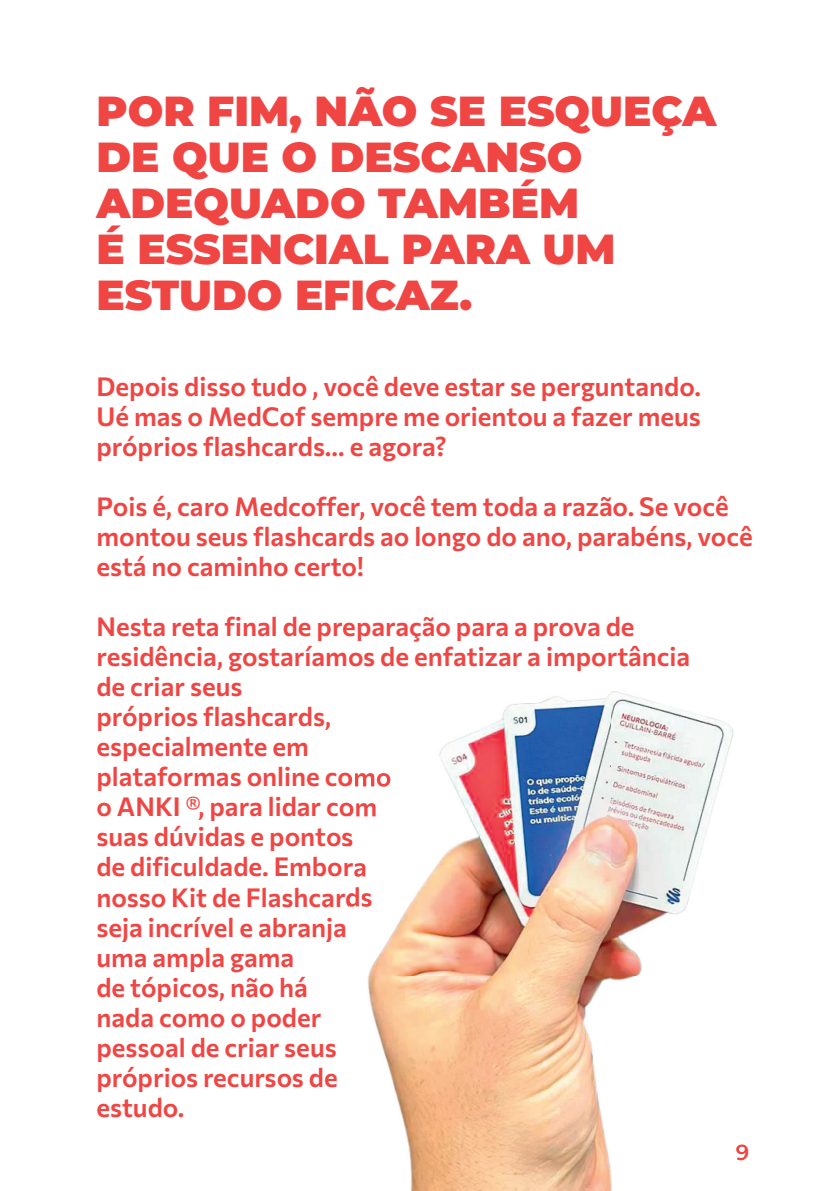
<style>
.page{position:relative;width:840px;height:1191px;background:#fff}
.page>*{position:absolute;margin:0;border:0;box-sizing:border-box;transform-origin:0 0}
.t1{font:900 42px/46px "Montserrat";color:#ef4644}
.t2{font:600 26px/30px "Commissioner";color:#ef4644}
.t3{font:600 22px "Montserrat";color:#ef4644}
</style>
<div class="page">
<img style="left:349px;top:692px;width:394px;height:499px">
<img style="left:735px;top:1144px;width:8px;height:16px">
<img style="left:349px;top:767px;width:42px;height:24px">
<img style="left:349px;top:797px;width:28px;height:24px">
<img style="left:349px;top:826px;width:4px;height:25px">
<img style="left:349px;top:857px;width:18px;height:19px">
<img style="left:349px;top:887px;width:23px;height:19px">
<h1 class="t1" style="left:96px;top:85px;width:621px">POR FIM, NÃO SE ESQUEÇA<br>DE QUE O DESCANSO<br>ADEQUADO TAMBÉM<br>É ESSENCIAL PARA UM<br>ESTUDO EFICAZ.</h1>
<p class="t2" style="left:96px;top:370px;width:605px;text-align:justify">Depois disso tudo , você deve estar se perguntando.<br>Ué mas o MedCof sempre me orientou a fazer meus próprios flashcards… e agora?</p>
<p class="t2" style="left:96px;top:490px;width:657px">Pois é, caro Medcoffer, você tem toda a razão. Se você montou seus flashcards ao longo do ano, parabéns, você está no caminho certo!</p>
<p class="t2" style="left:96px;top:610px;width:595px">Nesta reta final de preparação para a prova de residência, gostaríamos de enfatizar a importância de criar seus<br>próprios flashcards,<br>especialmente em<br>plataformas online como<br>o ANKI ®, para lidar com<br>suas dúvidas e pontos<br>de dificuldade. Embora<br>nosso Kit de Flashcards<br>seja incrível e abranja<br>uma ampla gama<br>de tópicos, não há<br>nada como o poder<br>pessoal de criar seus<br>próprios recursos de<br>estudo.</p>
<p class="t3" style="left:735px;top:1136px;width:15px">9</p>
</div>
